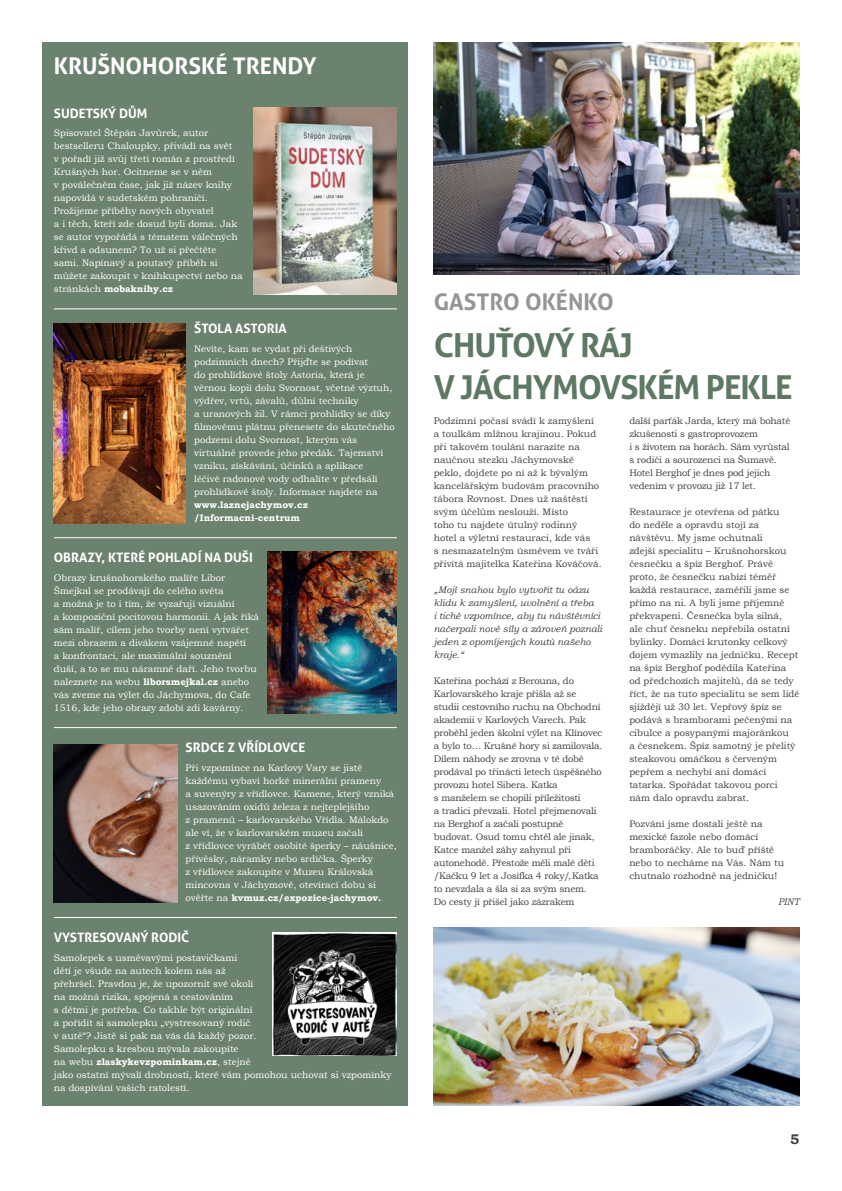
<style>
.page{position:relative;width:842px;height:1191px;background:#fff}
.page>*{position:absolute;margin:0;border:0;box-sizing:border-box;transform-origin:0 0}
.t1{font:700 33px/42px "Aller";letter-spacing:-.03em;color:#5d7963}
.t2{font:700 23px "Aller";color:#fff}
.t3{font:700 23px "Aller";color:#939598}
.t4{font:700 14px "Bookman Old Style";color:#414042}
.t5{font:700 13px "Aller";color:#fff}
.t6{font:9.5px/13px "Bookman Old Style";color:#fff}
.t7{font:9.5px/13px "Bookman Old Style";color:#414042}
.t8{font:9.5px/13px "Bookman Old Style";letter-spacing:-.02em;color:#414042}
.t9{font:italic 9.5px/13px "Bookman Old Style";color:#414042}
.t10{font:700 9.5px/13px "Bookman Old Style";color:#fff}
.s1{font-weight:700}
</style>
<div class="page">
<div style="left:43px;top:43px;width:365px;height:1063px;background:#6b826e"></div>
<hr style="left:54px;top:308px;width:343px;height:1px;background:#fff">
<hr style="left:54px;top:537px;width:343px;height:1px;background:#fff">
<hr style="left:54px;top:727px;width:343px;height:1px;background:#fff">
<hr style="left:54px;top:917px;width:343px;height:1px;background:#fff">
<img style="left:254px;top:107px;width:143px;height:188px">
<img style="left:54px;top:323px;width:132px;height:200px">
<img style="left:268px;top:551px;width:129px;height:163px">
<img style="left:434px;top:927px;width:365px;height:179px">
<img style="left:434px;top:43px;width:365px;height:231px">
<img style="left:54px;top:744px;width:123px;height:159px">
<img style="left:273px;top:932px;width:123px;height:124px">
<h2 class="t2" style="left:54px;top:51px;width:264px">KRUŠNOHORSKÉ TRENDY</h2>
<h3 class="t5" style="left:54px;top:105px;width:95px">SUDETSKÝ DŮM</h3>
<p class="t6" style="left:54px;top:127px;width:190px">Spisovatel Štěpán Javůrek, autor bestselleru Chaloupky, přivádí na svět<br>v pořadí již svůj třetí román z prostředí Krušných hor. Ocitneme se v něm<br>v poválečném čase, jak již název knihy napovídá v sudetském pohraničí.<br>Prožijeme příběhy nových obyvatel<br>a i těch, kteří zde dosud byli doma. Jak se autor vypořádá s tématem válečných křivd a odsunem? To už si přečtěte sami. Napínavý a poutavý příběh si můžete zakoupit v knihkupectví nebo na stránkách <span class="s1">mobaknihy.cz</span></p>
<h3 class="t5" style="left:194px;top:321px;width:94px">ŠTOLA ASTORIA</h3>
<p class="t6" style="left:194px;top:342px;width:202px">Nevíte, kam se vydat při deštivých podzimních dnech? Přijďte se podívat<br>do prohlídkové štoly Astoria, která je věrnou kopií dolu Svornost, včetně výztuh, výdřev, vrtů, závalů, důlní techniky<br>a uranových žil. V rámci prohlídky se díky filmovému plátnu přenesete do skutečného podzemí dolu Svornost, kterým vás virtuálně provede jeho předák. Tajemství vzniku, získávání, účinků a aplikace<br>léčivé radonové vody odhalíte v předsálí prohlídkové štoly. Informace najdete na</p>
<p class="t10" style="left:194px;top:498px;width:115px">www.laznejachymov.cz /Informacni-centrum</p>
<h3 class="t5" style="left:54px;top:550px;width:200px">OBRAZY, KTERÉ POHLADÍ NA DUŠI</h3>
<p class="t6" style="left:54px;top:571px;width:207px">Obrazy krušnohorského malíře Libor Šmejkal se prodávají do celého světa<br>a možná je to i tím, že vyzařují vizuální<br>a kompoziční pocitovou harmonii. A jak říká sám malíř, cílem jeho tvorby není vytvářet mezi obrazem a divákem vzájemné napětí<br>a konfrontaci, ale maximální souznění<br>duší, a to se mu náramně daří. Jeho tvorbu naleznete na webu <span class="s1">liborsmejkal.cz</span> anebo vás zveme na výlet do Jáchymova, do Cafe 1516, kde jeho obrazy zdobí zdi kavárny.</p>
<h3 class="t5" style="left:186px;top:739px;width:121px">SRDCE Z VŘÍDLOVCE</h3>
<p class="t6" style="left:186px;top:761px;width:213px">Při vzpomínce na Karlovy Vary se jistě každému vybaví horké minerální prameny<br>a suvenýry z vřídlovce. Kamene, který vzniká usazováním oxidů železa z nejteplejšího<br>z pramenů – karlovarského Vřídla. Málokdo ale ví, že v karlovarském muzeu začali<br>z vřídlovce vyrábět osobité šperky – náušnice, přívěsky, náramky nebo srdíčka. Šperky<br>z vřídlovce zakoupíte v Muzeu Královská mincovna v Jáchymově, otevírací dobu si ověřte na <span class="s1">kvmuz.cz/expozice-jachymov.</span></p>
<h3 class="t5" style="left:54px;top:929px;width:137px">VYSTRESOVANÝ RODIČ</h3>
<p class="t6" style="left:54px;top:951px;width:339px">Samolepek s usměvavými postavičkami<br>dětí je všude na autech kolem nás až<br>přehršel. Pravdou je, že upozornit své okolí<br>na možná rizika, spojená s cestováním<br>s dětmi je potřeba. Co takhle být originální<br>a pořídit si samolepku „vystresovaný rodič<br>v autě“? Jistě si pak na vás dá každý pozor.<br>Samolepku s kresbou mývala zakoupíte<br>na webu <span class="s1">zlaskykevzpominkam.cz</span>, stejně<br>jako ostatní mývalí drobnosti, které vám pomohou uchovat si vzpomínky na dospívání vašich ratolestí.</p>
<h2 class="t3" style="left:434px;top:287px;width:182px">GASTRO OKÉNKO</h2>
<h1 class="t1" style="left:434px;top:324px;width:361px">CHUŤOVÝ RÁJ<br>V JÁCHYMOVSKÉM PEKLE</h1>
<p class="t7" style="left:434px;top:414px;width:169px">Podzimní počasí svádí k zamyšlení a toulkám mlžnou krajinou. Pokud při takovém toulání narazíte na naučnou stezku Jáchymovské peklo, dojdete po ní až k bývalým kancelářským budovám pracovního tábora Rovnost. Dnes už naštěstí svým účelům neslouží. Místo<br>toho tu najdete útulný rodinný hotel a výletní restauraci, kde vás<br>s nesmazatelným úsměvem ve tváři přivítá majitelka Kateřina Kováčová.</p>
<p class="t9" style="left:434px;top:583px;width:170px">„Mojí snahou bylo vytvořit tu oázu klidu k zamyšlení, uvolnění a třeba<br>i tiché vzpomínce, aby tu návštěvníci načerpali nové síly a zároveň poznali jeden z opomíjených koutů našeho kraje.“</p>
<p class="t8" style="left:434px;top:674px;width:170px">Kateřina pochází z Berouna, do Karlovarského kraje přišla až se studii cestovního ruchu na Obchodní akademii v Karlových Varech. Pak proběhl jeden školní výlet na Klínovec a bylo to… Krušné hory si zamilovala.<br>Dílem náhody se zrovna v té době prodával po třinácti letech úspěšného provozu hotel Sibera. Katka<br>s manželem se chopili příležitosti<br>a tradici převzali. Hotel přejmenovali na Berghof a začali postupně budovat. Osud tomu chtěl ale jinak, Katce manžel záhy zahynul při autonehodě. Přestože měli malé děti /Kačku 9 let a Josífka 4 roky/, Katka to nevzdala a šla si za svým snem.<br>Do cesty jí přišel jako zázrakem</p>
<p class="t8" style="left:629px;top:414px;width:162px">další parťák Jarda, který má bohaté zkušenosti s gastroprovozem<br>i s životem na horách. Sám vyrůstal s rodiči a sourozenci na Šumavě.<br>Hotel Berghof je dnes pod jejich vedením v provozu již 17 let.</p>
<p class="t7" style="left:629px;top:505px;width:172px">Restaurace je otevřena od pátku<br>do neděle a opravdu stojí za návštěvu. My jsme ochutnali<br>zdejší specialitu – Krušnohorskou česnečku a špíz Berghof. Právě proto, že česnečku nabízí téměř každá restaurace, zaměřili jsme se přímo na ni. A byli jsme příjemně překvapeni. Česnečka byla silná,<br>ale chuť česneku nepřebila ostatní bylinky. Domácí krutonky celkový dojem vymazlily na jedničku. Recept na špíz Berghof podědila Kateřina od předchozích majitelů, dá se tedy říct, že na tuto specialitu se sem lidé sjíždějí už 30 let. Vepřový špíz se podává s bramborami pečenými na cibulce a posypanými majoránkou<br>a česnekem. Špíz samotný je přelitý steakovou omáčkou s červeným pepřem a nechybí ani domácí tatarka. Spořádat takovou porci nám dalo opravdu zabrat.</p>
<p class="t7" style="left:629px;top:817px;width:156px">Pozvání jsme dostali ještě na mexické fazole nebo domácí bramboráčky. Ale to buď příště nebo to necháme na Vás. Nám tu chutnalo rozhodně na jedničku!</p>
<p class="t9" style="left:778px;top:895px;width:23px">PINT</p>
<h3 class="t4" style="left:790px;top:1129px;width:11px">5</h3>
</div>
